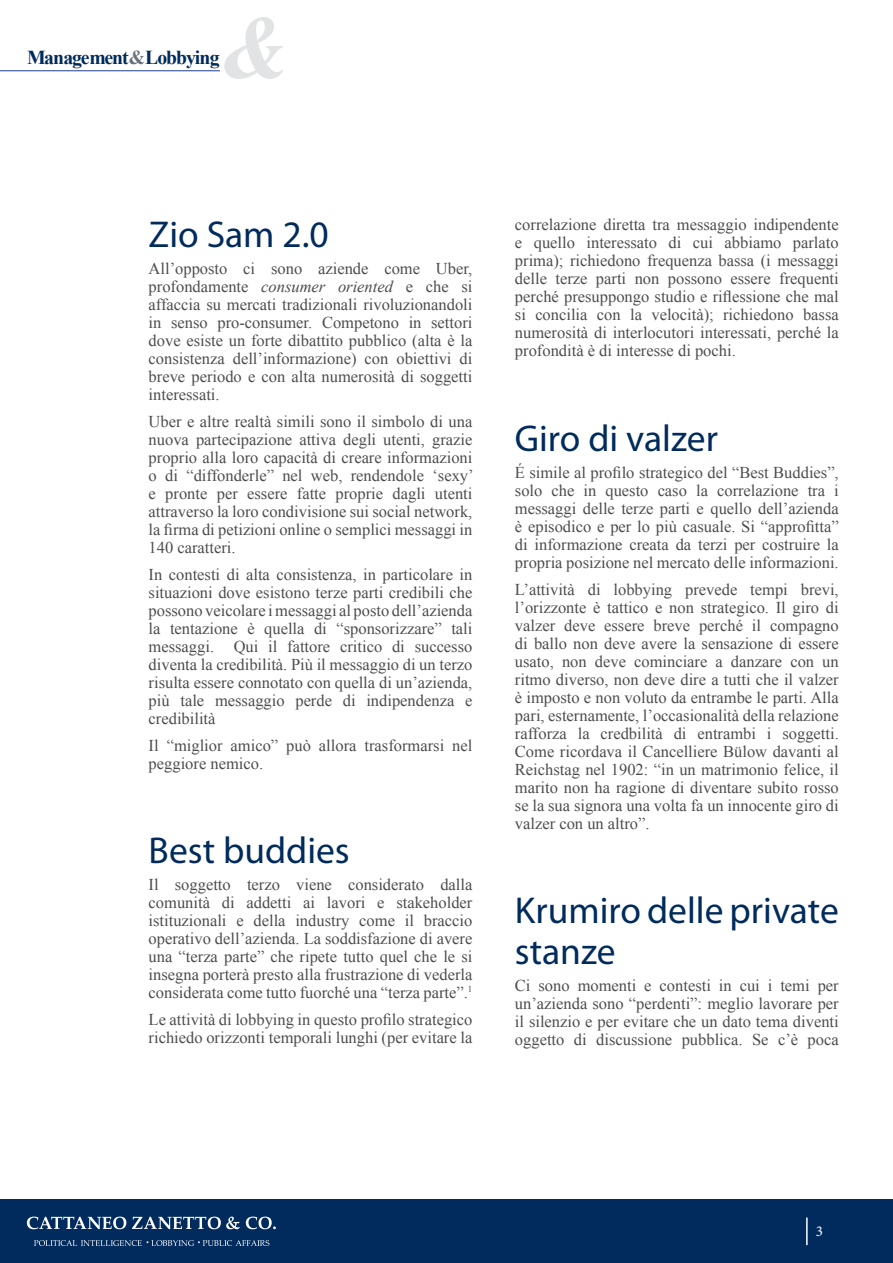
<style>
.page{position:relative;width:893px;height:1263px;background:#fff}
.page>*{position:absolute;margin:0;border:0;box-sizing:border-box;transform-origin:0 0}
.t1{font:37.5px/40.5px "Myriad Pro";color:#002b5c}
.t2{font:700 19.8px "Times New Roman";letter-spacing:-.05em;color:#002b5c}
.t3{font:16.5px/18px "Times New Roman";color:#4d4d4f;text-align:justify}
.t4{font:15px "Minion Pro";color:#fff}
.s1{color:#6a737b}
.s2{font-style:italic}
</style>
<div class="page">
<svg style="left:224px;top:17px;width:59px;height:62px"></svg>
<hr style="left:0;top:71px;width:220px;height:1px;background:#1c3e94">
<div style="left:0;top:1199px;width:893px;height:64px;background:#002b5c"></div>
<hr style="left:806px;top:1217px;width:2px;height:28px;background:#fff">
<svg style="left:27px;top:1216px;width:99px;height:13px"></svg>
<svg style="left:132px;top:1216px;width:108px;height:13px"></svg>
<svg style="left:246px;top:1216px;width:30px;height:13px"></svg>
<svg style="left:34px;top:1240px;width:235px;height:6px"></svg>
<p class="t2" style="left:27px;top:43px;width:194px">Management<span class="s1">&amp;</span>Lobbying</p>
<h1 class="t1" style="left:149px;top:215px;width:182px">Zio Sam 2.0</h1>
<p class="t3" style="left:149px;top:259px;width:325px">All’opposto ci sono aziende come Uber, profondamente <span class="s2">consumer oriented</span> e che si affaccia su mercati tradizionali rivoluzionandoli in senso pro-consumer. Competono in settori dove esiste un forte dibattito pubblico (alta è la consistenza dell’informazione) con obiettivi di breve periodo e con alta numerosità di soggetti interessati.</p>
<p class="t3" style="left:149px;top:412px;width:327px">Uber e altre realtà simili sono il simbolo di una nuova partecipazione attiva degli utenti, grazie proprio alla loro capacità di creare informazioni o di “diffonderle” nel web, rendendole ‘sexy’ e pronte per essere fatte proprie dagli utenti attraverso la loro condivisione sui social network, la firma di petizioni online o semplici messaggi in 140 caratteri.</p>
<p class="t3" style="left:149px;top:565px;width:325px">In contesti di alta consistenza, in particolare in situazioni dove esistono terze parti credibili che possono veicolare i messaggi al posto dell’azienda la tentazione è quella di “sponsorizzare” tali messaggi. Qui il fattore critico di successo diventa la credibilità. Più il messaggio di un terzo risulta essere connotato con quella di un’azienda, più tale messaggio perde di indipendenza e credibilità</p>
<p class="t3" style="left:149px;top:736px;width:325px">Il “miglior amico” può allora trasformarsi nel peggiore nemico.</p>
<h1 class="t1" style="left:149px;top:831px;width:203px">Best buddies</h1>
<p class="t3" style="left:149px;top:875px;width:325px">Il soggetto terzo viene considerato dalla comunità di addetti ai lavori e stakeholder istituzionali e della industry come il braccio operativo dell’azienda. La soddisfazione di avere una “terza parte” che ripete tutto quel che le si insegna porterà presto alla frustrazione di vederla considerata come tutto fuorché una “terza parte”.<sup>1</sup></p>
<p class="t3" style="left:149px;top:1010px;width:325px">Le attività di lobbying in questo profilo strategico richiedo orizzonti temporali lunghi (per evitare la</p>
<p class="t3" style="left:515px;top:215px;width:325px">correlazione diretta tra messaggio indipendente e quello interessato di cui abbiamo parlato prima); richiedono frequenza bassa (i messaggi delle terze parti non possono essere frequenti perché presuppongo studio e riflessione che mal si concilia con la velocità); richiedono bassa numerosità di interlocutori interessati, perché la profondità è di interesse di pochi.</p>
<h1 class="t1" style="left:515px;top:418px;width:204px">Giro di valzer</h1>
<p class="t3" style="left:515px;top:463px;width:325px">é simile al profilo strategico del “Best Buddies”, solo che in questo caso la correlazione tra i messaggi delle terze parti e quello dell’azienda è episodico e per lo più casuale. Si “approfitta” di informazione creata da terzi per costruire la propria posizione nel mercato delle informazioni.</p>
<p class="t3" style="left:515px;top:580px;width:325px">L’attività di lobbying prevede tempi brevi, l’orizzonte è tattico e non strategico. Il giro di valzer deve essere breve perché il compagno di ballo non deve avere la sensazione di essere usato, non deve cominciare a danzare con un ritmo diverso, non deve dire a tutti che il valzer è imposto e non voluto da entrambe le parti. Alla pari, esternamente, l’occasionalità della relazione rafforza la credbilità di entrambi i soggetti.<br>Come ricordava il Cancelliere Bülow davanti al Reichstag nel 1902: “in un matrimonio felice, il marito non ha ragione di diventare subito rosso se la sua signora una volta fa un innocente giro di valzer con un altro”.</p>
<h1 class="t1" style="left:515px;top:891px;width:325px">Krumiro delle private stanze</h1>
<p class="t3" style="left:515px;top:976px;width:325px">Ci sono momenti e contesti in cui i temi per un’azienda sono “perdenti”: meglio lavorare per il silenzio e per evitare che un dato tema diventi oggetto di discussione pubblica. Se c’è poca</p>
<p class="t4" style="left:816px;top:1222px;width:9px">3</p>
</div>
